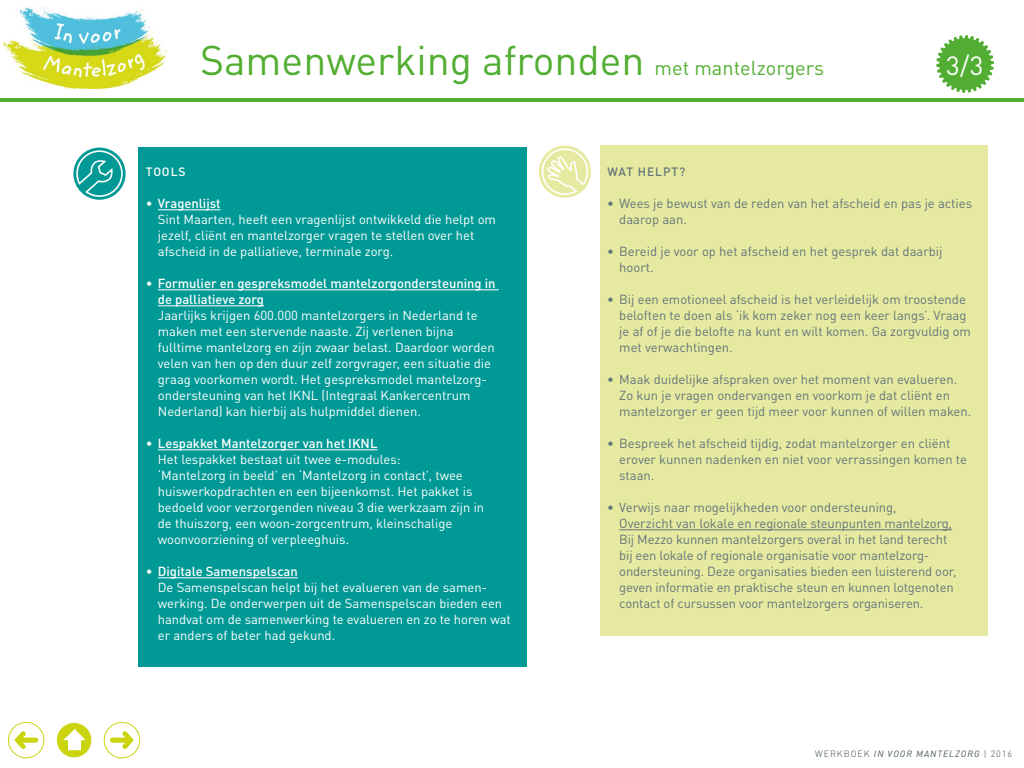
<style>
.page{position:relative;width:1024px;height:768px;background:#fff}
.page>*{position:absolute;margin:0;border:0;box-sizing:border-box;transform-origin:0 0}
.t1{font:41px "DINOT";color:#52ae32}
.t2{font:26px "DINOT";color:#fff}
.t3{font:13px/16px "DINOT";color:#fff}
.t4{font:13px/16px "DINOT";color:#64747c}
.t5{font:500 13px/16px "DINOT";color:#fff}
.t6{font:500 12px "DINOT";letter-spacing:.075em;color:#64747c}
.t7{font:500 12px "DINOT";letter-spacing:.075em;color:#fff}
.t8{font:italic 9px "DINOT";letter-spacing:.11em;color:#3f4e55}
.s1{font-size:20px}
.s2{font-weight:500}
.s3{font-weight:400}
.s4{font-weight:300;font-style:normal}
</style>
<div class="page">
<hr style="left:0;top:98px;width:1024px;height:4px;background:#52ae32">
<svg style="left:936px;top:35px;width:58px;height:58px"></svg>
<div style="left:601px;top:146px;width:387px;height:490px;background:#e6eaa0"></div>
<hr style="left:619px;top:529px;width:333px;height:1px;background:#64747c">
<div style="left:138px;top:147px;width:389px;height:520px;background:#009995"></div>
<hr style="left:158px;top:209px;width:63px;height:1px;background:#fff">
<hr style="left:158px;top:289px;width:341px;height:1px;background:#fff">
<hr style="left:158px;top:305px;width:106px;height:1px;background:#fff">
<hr style="left:158px;top:449px;width:219px;height:1px;background:#fff">
<hr style="left:158px;top:577px;width:140px;height:1px;background:#fff">
<svg style="left:538px;top:145px;width:53px;height:52px"></svg>
<svg style="left:73px;top:148px;width:53px;height:52px"></svg>
<svg style="left:75px;top:150px;width:49px;height:48px"></svg>
<img style="left:3px;top:6px;width:163px;height:82px">
<div style="left:8px;top:722px;width:36px;height:36px;border:1px solid #cad510;border-radius:50%"></div>
<svg style="left:14px;top:731px;width:24px;height:18px"></svg>
<svg style="left:56px;top:722px;width:36px;height:36px"></svg>
<div style="left:56px;top:722px;width:36px;height:36px;border:1px solid #fff;border-radius:50%"></div>
<svg style="left:63px;top:729px;width:23px;height:21px"></svg>
<div style="left:104px;top:722px;width:36px;height:36px;border:1px solid #cad510;border-radius:50%"></div>
<svg style="left:110px;top:731px;width:24px;height:18px"></svg>
<h1 class="t1" style="left:200px;top:35px;width:625px">Samenwerking afronden <span class="s1">met mantelzorgers</span></h1>
<h2 class="t2" style="left:946px;top:49px;width:39px">3/3</h2>
<p class="t7" style="left:146px;top:164px;width:41px">TOOLS</p>
<p class="t3" style="left:158px;top:195px;width:340px;text-indent:-12px">• <span class="s2">Vragenlijst<br></span>Sint Maarten, heeft een vragenlijst ontwikkeld die helpt om jezelf, cliënt en mantelzorger vragen te stellen over het afscheid in de palliatieve, terminale zorg.</p>
<p class="t5" style="left:158px;top:275px;width:339px;text-indent:-12px"><span class="s3">•</span> Formulier en gespreksmodel mantelzorgondersteuning in de palliatieve zorg</p>
<p class="t3" style="left:158px;top:307px;width:338px">Jaarlijks krijgen 600.000 mantelzorgers in Nederland te maken met een stervende naaste. Zij verlenen bijna fulltime mantelzorg en zijn zwaar belast. Daardoor worden velen van hen op den duur zelf zorgvrager, een situatie die graag voorkomen wordt. Het gespreksmodel mantelzorg&shy;ondersteuning van het IKNL (Integraal Kankercentrum Nederland) kan hierbij als hulpmiddel dienen.</p>
<p class="t3" style="left:158px;top:435px;width:328px;text-indent:-12px">• <span class="s2">Lespakket Mantelzorger van het IKNL<br></span>Het lespakket bestaat uit twee e-modules:<br>‘Mantelzorg in beeld’ en ‘Mantelzorg in contact’, twee huiswerkopdrachten en een bijeenkomst. Het pakket is bedoeld voor verzorgenden niveau 3 die werkzaam zijn in de thuiszorg, een woon-zorgcentrum, kleinschalige woonvoorziening of verpleeghuis.</p>
<p class="t3" style="left:158px;top:563px;width:354px;text-indent:-12px">• <span class="s2">Digitale Samenspelscan<br></span>De Samenspelscan helpt bij het evalueren van de samen&shy;werking. De onderwerpen uit de Samenspelscan bieden een handvat om de samenwerking te evalueren en zo te horen wat er anders of beter had gekund.</p>
<p class="t6" style="left:607px;top:164px;width:79px">WAT HELPT?</p>
<p class="t4" style="left:619px;top:195px;width:354px;text-indent:-12px">• Wees je bewust van de reden van het afscheid en pas je acties daarop aan.</p>
<p class="t4" style="left:619px;top:243px;width:325px;text-indent:-12px">• Bereid je voor op het afscheid en het gesprek dat daarbij hoort.</p>
<p class="t4" style="left:619px;top:291px;width:353px;text-indent:-12px">• Bij een emotioneel afscheid is het verleidelijk om troostende beloften te doen als ‘ik kom zeker nog een keer langs’. Vraag je af of je die belofte na kunt en wilt komen. Ga zorgvuldig om met verwachtingen.</p>
<p class="t4" style="left:619px;top:371px;width:353px;text-indent:-12px">• Maak duidelijke afspraken over het moment van evalueren.<br>Zo kun je vragen ondervangen en voorkom je dat cliënt en mantelzorger er geen tijd meer voor kunnen of willen maken.</p>
<p class="t4" style="left:619px;top:435px;width:349px;text-indent:-12px">• Bespreek het afscheid tijdig, zodat mantelzorger en cliënt erover kunnen nadenken en niet voor verrassingen komen te staan.</p>
<p class="t4" style="left:619px;top:499px;width:339px;text-indent:-12px">• Verwijs naar mogelijkheden voor ondersteuning,<br>Overzicht van lokale en regionale steunpunten mantelzorg, Bij Mezzo kunnen mantelzorgers overal in het land terecht bij een lokale of regionale organisatie voor mantelzorg&shy;ondersteuning. Deze organisaties bieden een luisterend oor, geven informatie en praktische steun en kunnen lotgenoten contact of cursussen voor mantelzorgers organiseren.</p>
<p class="t8" style="left:815px;top:748px;width:198px"><span class="s4">WERKBOEK</span> IN VOOR MANTELZORG <span class="s4">| 2016</span></p>
</div>
